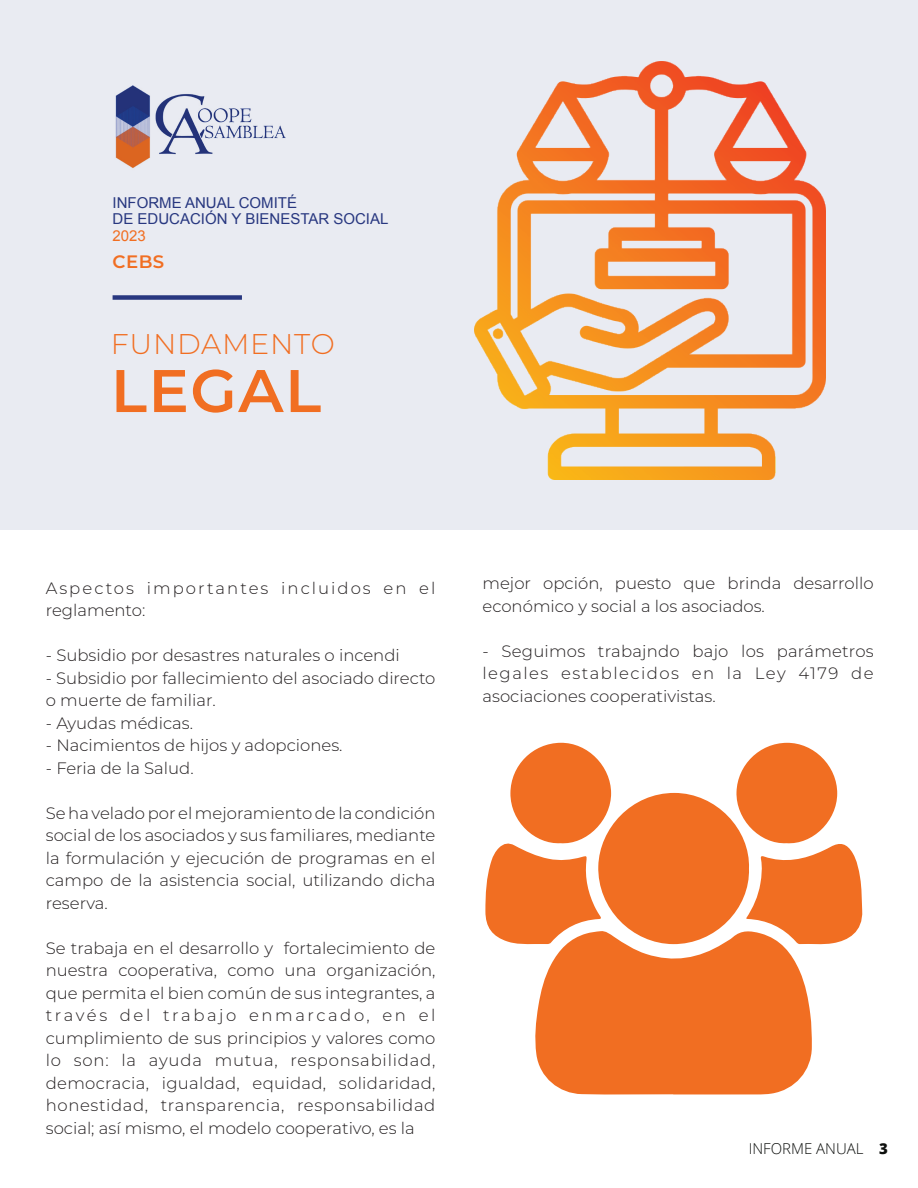
<style>
.page{position:relative;width:918px;height:1188px;background:#fff}
.page>*{position:absolute;margin:0;border:0;box-sizing:border-box;transform-origin:0 0}
.t1{font:600 60px "Montserrat";letter-spacing:.025em;color:#f16e22}
.t2{font:300 28.5px "Montserrat";letter-spacing:.025em;color:#f16e22}
.t3{font:600 18px "Montserrat";color:#f16e22}
.t4{font:300 16.5px/22.5px "Montserrat";color:#231f20;text-align:justify}
.t5{font:300 16.5px/22.5px "Montserrat";letter-spacing:.125em;color:#231f20}
.t6{font:15px/16.5px "Arial";color:#283780}
.t7{font:300 15px "Open Sans";color:#0e100e}
.t8{font:15px "Arial";color:#f16e22}
.s1{font-weight:800}
</style>
<div class="page">
<svg style="left:535px;top:945px;width:277px;height:150px;background:#f27a35"></svg>
<svg style="left:485px;top:742px;width:378px;height:203px"></svg>
<div style="left:0;top:0;width:918px;height:529px;background:#e9ebf2"></div>
<div style="left:113px;top:295px;width:129px;height:5px;background:#283780"></div>
<img style="left:474px;top:61px;width:351px;height:418px">
<img style="left:115px;top:85px;width:171px;height:83px">
<p class="t6" style="left:113px;top:194px;width:277px">INFORME ANUAL COMITÉ<br>DE EDUCACIÓN Y BIENESTAR SOCIAL</p>
<p class="t8" style="left:113px;top:225px;width:35px">2023</p>
<p class="t3" style="left:113px;top:249px;width:53px">CEBS</p>
<h2 class="t2" style="left:111px;top:325px;width:225px">FUNDAMENTO</h2>
<h1 class="t1" style="left:111px;top:348px;width:212px">LEGAL</h1>
<p class="t5" style="left:46px;top:576px;width:391px">Aspectos importantes incluidos en el reglamento:</p>
<p class="t4" style="left:46px;top:644px;width:356px">- Subsidio por desastres naturales o incendi</p>
<p class="t4" style="left:46px;top:666px;width:391px">- Subsidio por fallecimiento del asociado directo o muerte de familiar.</p>
<p class="t4" style="left:46px;top:711px;width:149px">- Ayudas médicas.</p>
<p class="t4" style="left:46px;top:734px;width:298px">- Nacimientos de hijos y adopciones.</p>
<p class="t4" style="left:46px;top:756px;width:149px">- Feria de la Salud.</p>
<p class="t4" style="left:46px;top:801px;width:391px">Se ha velado por el mejoramiento de la condición social de los asociados y sus familiares, mediante la formulación y ejecución de programas en el campo de la asistencia social, utilizando dicha reserva.</p>
<p class="t4" style="left:46px;top:936px;width:391px">Se trabaja en el desarrollo y fortalecimiento de nuestra cooperativa, como una organización, que permita el bien común de sus integrantes, a través del trabajo enmarcado, en el cumplimiento de sus principios y valores como lo son: la ayuda mutua, responsabilidad, democracia, igualdad, equidad, solidaridad, honestidad, transparencia, responsabilidad social; así mismo, el modelo cooperativo, es la</p>
<p class="t4" style="left:483px;top:571px;width:393px">mejor opción, puesto que brinda desarrollo económico y social a los asociados.</p>
<p class="t4" style="left:483px;top:639px;width:393px">- Seguimos trabajndo bajo los parámetros legales establecidos en la Ley 4179 de asociaciones cooperativistas.</p>
<p class="t7" style="left:749px;top:1138px;width:141px">INFORME ANUAL <span class="s1">3</span></p>
</div>
